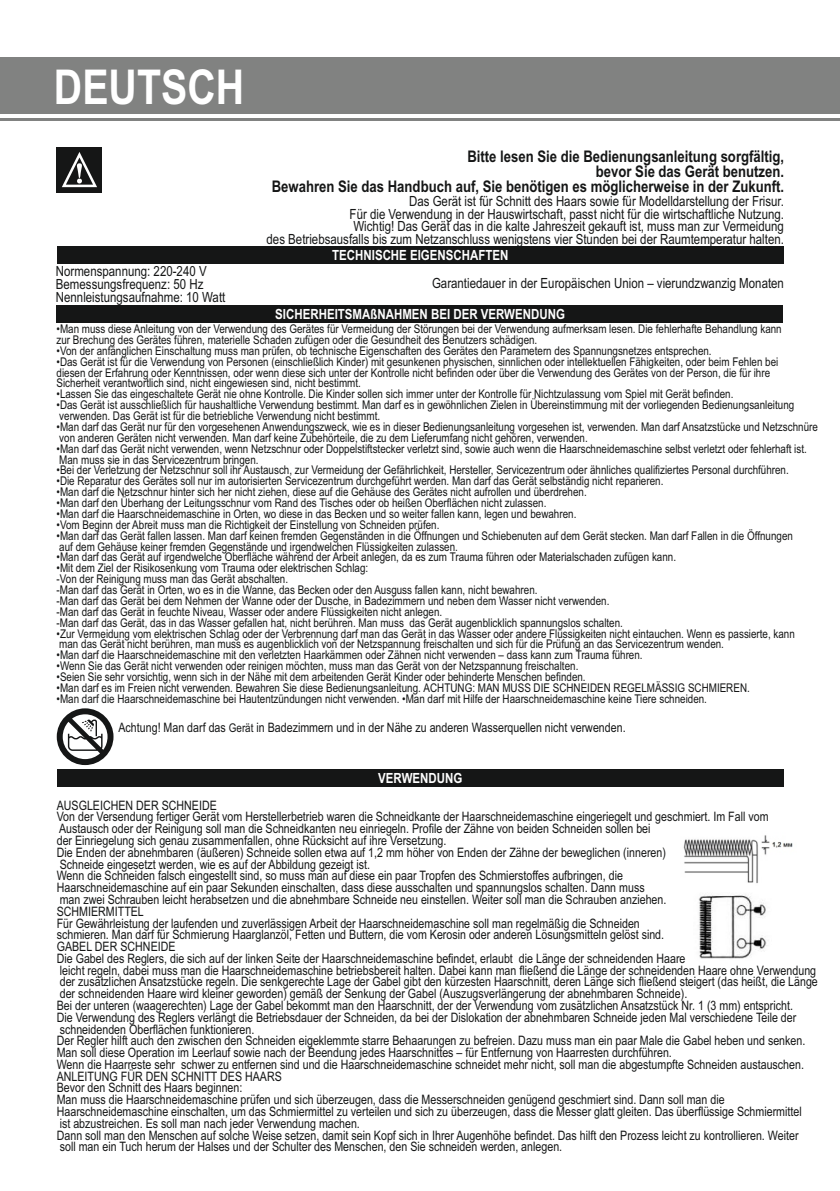
<style>
.page{position:relative;width:840px;height:1191px;background:#fff}
.page>*{position:absolute;margin:0;border:0;box-sizing:border-box;transform-origin:0 0}
.t1{font:700 48px "Arial Narrow";color:#fff}
.t2{font:700 16px/14.6px "Arial Narrow";color:#151616;text-align:right}
.t3{font:14px/12.6px "Arial Narrow";color:#151616;text-align:right}
.t4{font:700 14px "Arial Narrow";color:#fff}
.t5{font:13px/11.8px "Arial Narrow";color:#151616}
.t6{font:12px/10.8px "Arial Narrow";color:#151616}
.s1{font-size:12px}
</style>
<div class="page">
<div style="left:0;top:57px;width:839px;height:56px;background:#818281"></div>
<hr style="left:0;top:118px;width:839px;height:3px;background:#818281">
<div style="left:57px;top:147px;width:45px;height:45px;background:#151616"></div>
<svg style="left:62px;top:152px;width:35px;height:35px"></svg>
<div style="left:57px;top:246px;width:725px;height:17px;background:#151616"></div>
<div style="left:57px;top:305px;width:725px;height:17px;background:#151616"></div>
<div style="left:57px;top:769px;width:725px;height:17px;background:#151616"></div>
<img style="left:683px;top:835px;width:110px;height:48px">
<img style="left:698px;top:895px;width:69px;height:64px">
<svg style="left:57px;top:708px;width:56px;height:57px"></svg>
<h1 class="t1" style="left:54px;top:69px;width:192px">DEUTSCH</h1>
<p class="t3" style="left:56px;top:266px;width:171px;text-align:left">Normenspannung: 220-240 V<br>Bemessungsfrequenz: 50 Hz<br>Nennleistungsaufnahme: 10 Watt</p>
<h2 class="t2" style="left:271px;top:151px;width:513px">Bitte lesen Sie die Bedienungsanleitung sorgfältig,<br>bevor Sie das Gerät benutzen.<br>Bewahren Sie das Handbuch auf, Sie benötigen es möglicherweise in der Zukunft.</h2>
<p class="t3" style="left:266px;top:196px;width:518px">Das Gerät ist für Schnitt des Haars sowie für Modelldarstellung der Frisur.<br>Für die Verwendung in der Hauswirtschaft, passt nicht für die wirtschaftliche Nutzung.<br>Wichtig! Das Gerät das in die kalte Jahreszeit gekauft ist, muss man zur Vermeidung<br>des Betriebsausfalls bis zum Netzanschluss wenigstens vier Stunden bei der Raumtemperatur halten.</p>
<p class="t4" style="left:332px;top:250px;width:178px">TECHNISCHE EIGENSCHAFTEN</p>
<p class="t3" style="left:432px;top:278px;width:353px">Garantiedauer in der Europäischen Union – vierundzwanzig Monaten</p>
<p class="t4" style="left:275px;top:309px;width:291px">SICHERHEITSMAßNAHMEN BEI DER VERWENDUNG</p>
<p class="t6" style="left:57px;top:324px;width:726px">• Man muss diese Anleitung von der Verwendung des Gerätes für Vermeidung der Störungen bei der Verwendung aufmerksam lesen. Die fehlerhafte Behandlung kann zur Brechung des Gerätes führen, materielle Schaden zufügen oder die Gesundheit des Benutzers schädigen.</p>
<p class="t6" style="left:57px;top:346px;width:656px">• Von der anfänglichen Einschaltung muss man prüfen, ob technische Eigenschaften des Gerätes den Parametern des Spannungsnetzes entsprechen.</p>
<p class="t6" style="left:57px;top:357px;width:723px">• Das Gerät ist für die Verwendung von Personen (einschließlich Kinder) mit gesunkenen physischen, sinnlichen oder intellektuellen Fähigkeiten, oder beim Fehlen bei diesen der Erfahrung oder Kenntnissen, oder wenn diese sich unter der Kontrolle nicht befinden oder über die Verwendung des Gerätes von der Person, die für ihre<br>Sicherheit verantwortlich sind, nicht eingewiesen sind, nicht bestimmt.</p>
<p class="t6" style="left:57px;top:390px;width:678px">• Lassen Sie das eingeschaltete Gerät nie ohne Kontrolle. Die Kinder sollen sich immer unter der Kontrolle für Nichtzulassung vom Spiel mit Gerät befinden.</p>
<p class="t6" style="left:57px;top:401px;width:738px">• Das Gerät ist ausschließlich für haushaltliche Verwendung bestimmt. Man darf es in gewöhnlichen Zielen in Übereinstimmung mit der vorliegenden Bedienungsanleitung verwenden. Das Gerät ist für die betriebliche Verwendung nicht bestimmt.</p>
<p class="t6" style="left:57px;top:422px;width:762px">• Man darf das Gerät nur für den vorgesehenen Anwendungszweck, wie es in dieser Bedienungsanleitung vorgesehen ist, verwenden. Man darf Ansatzstücke und Netzschnüre von anderen Geräten nicht verwenden. Man darf keine Zubehörteile, die zu dem Lieferumfang nicht gehören, verwenden.</p>
<p class="t6" style="left:57px;top:444px;width:751px">• Man darf das Gerät nicht verwenden, wenn Netzschnur oder Doppelstiftstecker verletzt sind, sowie auch wenn die Haarschneidemaschine selbst verletzt oder fehlerhaft ist.<br>Man muss sie in das Servicezentrum bringen.</p>
<p class="t6" style="left:57px;top:466px;width:733px">• Bei der Verletzung der Netzschnur soll ihr Austausch, zur Vermeidung der Gefährlichkeit, Hersteller, Servicezentrum oder ähnliches qualifiziertes Personal durchführen.</p>
<p class="t6" style="left:57px;top:477px;width:608px">• Die Reparatur des Gerätes soll nur im autorisierten Servicezentrum durchgeführt werden. Man darf das Gerät selbständig nicht reparieren.</p>
<p class="t6" style="left:57px;top:487px;width:531px">• Man darf die Netzschnur hinter sich her nicht ziehen, diese auf die Gehäuse des Gerätes nicht aufrollen und überdrehen.</p>
<p class="t6" style="left:57px;top:498px;width:491px">• Man darf den Überhang der Leitungsschnur vom Rand des Tisches oder ob heißen Oberflächen nicht zulassen.</p>
<p class="t6" style="left:57px;top:509px;width:521px">• Man darf die Haarschneidemaschine in Orten, wo diese in das Becken und so weiter fallen kann, legen und bewahren.</p>
<p class="t6" style="left:57px;top:520px;width:384px">• Vom Beginn der Abreit muss man die Richtigkeit der Einstellung von Schneiden prüfen.</p>
<p class="t6" style="left:57px;top:531px;width:737px">• Man darf das Gerät fallen lassen. Man darf keinen fremden Gegenständen in die Öffnungen und Schiebenuten auf dem Gerät stecken. Man darf Fallen in die Öffnungen auf dem Gehäuse keiner fremden Gegenstände und irgendwelchen Flüssigkeiten zulassen.</p>
<p class="t6" style="left:57px;top:553px;width:620px">• Man darf das Gerät auf irgendwelche Oberfläche während der Arbeit anlegen, da es zum Trauma führen oder Materialschaden zufügen kann.</p>
<p class="t6" style="left:57px;top:564px;width:313px">• Mit dem Ziel der Risikosenkung vom Trauma oder elektrischen Schlag:</p>
<p class="t6" style="left:57px;top:574px;width:233px">- Von der Reinigung muss man das Gerät abschalten.</p>
<p class="t6" style="left:57px;top:585px;width:482px">- Man darf das Gerät in Orten, wo es in die Wanne, das Becken oder den Ausguss fallen kann, nicht bewahren.</p>
<p class="t6" style="left:57px;top:596px;width:554px">- Man darf das Gerät bei dem Nehmen der Wanne oder der Dusche, in Badezimmern und neben dem Wasser nicht verwenden.</p>
<p class="t6" style="left:57px;top:607px;width:387px">- Man darf das Gerät in feuchte Niveau, Wasser oder andere Flüssigkeiten nicht anlegen.</p>
<p class="t6" style="left:57px;top:618px;width:567px">- Man darf das Gerät, das in das Wasser gefallen hat, nicht berühren. Man muss das Gerät augenblicklich spannungslos schalten.</p>
<p class="t6" style="left:57px;top:629px;width:739px">• Zur Vermeidung vom elektrischen Schlag oder der Verbrennung darf man das Gerät in das Wasser oder andere Flüssigkeiten nicht eintauchen. Wenn es passierte, kann man das Gerät nicht berühren, man muss es augenblicklich von der Netzspannung freischalten und sich für die Prüfung an das Servicezentrum wenden.</p>
<p class="t6" style="left:57px;top:651px;width:587px">• Man darf die Haarschneidemaschine mit den verletzten Haarkämmen oder Zähnen nicht verwenden – dass kann zum Trauma führen.</p>
<p class="t6" style="left:57px;top:661px;width:523px">• Wenn Sie das Gerät nicht verwenden oder reinigen möchten, muss man das Gerät von der Netzspannung freischalten.</p>
<p class="t6" style="left:57px;top:672px;width:530px">• Seien Sie sehr vorsichtig, wenn sich in der Nähe mit dem arbeitenden Gerät Kinder oder behinderte Menschen befinden.</p>
<p class="t6" style="left:57px;top:683px;width:694px">• Man darf es im Freien nicht verwenden. Bewahren Sie diese Bedienungsanleitung. ACHTUNG: MAN MUSS DIE SCHNEIDEN REGELMÄSSIG SCHMIEREN.</p>
<p class="t6" style="left:57px;top:694px;width:651px">• Man darf die Haarschneidemaschine bei Hautentzündungen nicht verwenden. • Man darf mit Hilfe der Haarschneidemaschine keine Tiere schneiden.</p>
<p class="t5" style="left:118px;top:722px;width:508px">Achtung! Man darf das <span class="s1">Gerät</span> in Badezimmern und in der Nähe zu anderen Wasserquellen nicht verwenden.</p>
<p class="t4" style="left:378px;top:773px;width:85px">VERWENDUNG</p>
<p class="t5" style="left:57px;top:800px;width:762px">AUSGLEICHEN DER SCHNEIDE<br>Von der Versendung fertiger Gerät vom Herstellerbetrieb waren die Schneidkante der Haarschneidemaschine eingeriegelt und geschmiert. Im Fall vom Austausch oder der Reinigung soll man die Schneidkanten neu einriegeln. Profile der Zähne von beiden Schneiden sollen bei<br>der Einriegelung sich genau zusammenfallen, ohne Rücksicht auf ihre Versetzung.<br>Die Enden der abnehmbaren (äußeren) Schneide sollen etwa auf 1,2 mm höher von Enden der Zähne der beweglichen (inneren)<br>Schneide eingesetzt werden, wie es auf der Abbildung gezeigt ist.<br>Wenn die Schneiden falsch eingestellt sind, so muss man auf diese ein paar Tropfen des Schmierstoffes aufbringen, die<br>Haarschneidemaschine auf ein paar Sekunden einschalten, dass diese ausschalten und spannungslos schalten. Dann muss<br>man zwei Schrauben leicht herabsetzen und die abnehmbare Schneide neu einstellen. Weiter soll man die Schrauben anziehen.<br>SCHMIERMITTEL<br>Für Gewährleistung der laufenden und zuverlässigen Arbeit der Haarschneidemaschine soll man regelmäßig die Schneiden<br>schmieren. Man darf für Schmierung Haarglanzöl, Fetten und Buttern, die vom Kerosin oder anderen Lösungsmitteln gelöst sind.<br>GABEL DER SCHNEIDE<br>Die Gabel des Reglers, die sich auf der linken Seite der Haarschneidemaschine befindet, erlaubt die Länge der schneidenden Haare<br>leicht regeln, dabei muss man die Haarschneidemaschine betriebsbereit halten. Dabei kann man fließend die Länge der schneidenden Haare ohne Verwendung der zusätzlichen Ansatzstücke regeln. Die senkgerechte Lage der Gabel gibt den kürzesten Haarschnitt, deren Länge sich fließend steigert (das heißt, die Länge der schneidenden Haare wird kleiner geworden) gemäß der Senkung der Gabel (Auszugsverlängerung der abnehmbaren Schneide).<br>Bei der unteren (waagerechten) Lage der Gabel bekommt man den Haarschnitt, der der Verwendung vom zusätzlichen Ansatzstück Nr. 1 (3 mm) entspricht.<br>Die Verwendung des Reglers verlängt die Betriebsdauer der Schneiden, da bei der Dislokation der abnehmbaren Schneide jeden Mal verschiedene Teile der schneidenden Oberflächen funktionieren.<br>Der Regler hilft auch den zwischen den Schneiden eigeklemmte starre Behaarungen zu befreien. Dazu muss man ein paar Male die Gabel heben und senken.<br>Man soll diese Operation im Leerlauf sowie nach der Beendung jedes Haarschnittes – für Entfernung von Haarresten durchführen.<br>Wenn die Haarreste sehr schwer zu entfernen sind und die Haarschneidemaschine schneidet mehr nicht, soll man die abgestumpfte Schneiden austauschen.<br>ANLEITUNG FÜR DEN SCHNITT DES HAARS<br>Bevor den Schnitt des Haars beginnen:<br>Man muss die Haarschneidemaschine prüfen und sich überzeugen, dass die Messerschneiden genügend geschmiert sind. Dann soll man die Haarschneidemaschine einschalten, um das Schmiermittel zu verteilen und sich zu überzeugen, dass die Messer glatt gleiten. Das überflüssige Schmiermittel<br>ist abzustreichen. Es soll man nach jeder Verwendung machen.<br>Dann soll man den Menschen auf solche Weise setzen, damit sein Kopf sich in Ihrer Augenhöhe befindet. Das hilft den Prozess leicht zu kontrollieren. Weiter<br>soll man ein Tuch herum der Halses und der Schulter des Menschen, den Sie schneiden werden, anlegen.</p>
</div>
